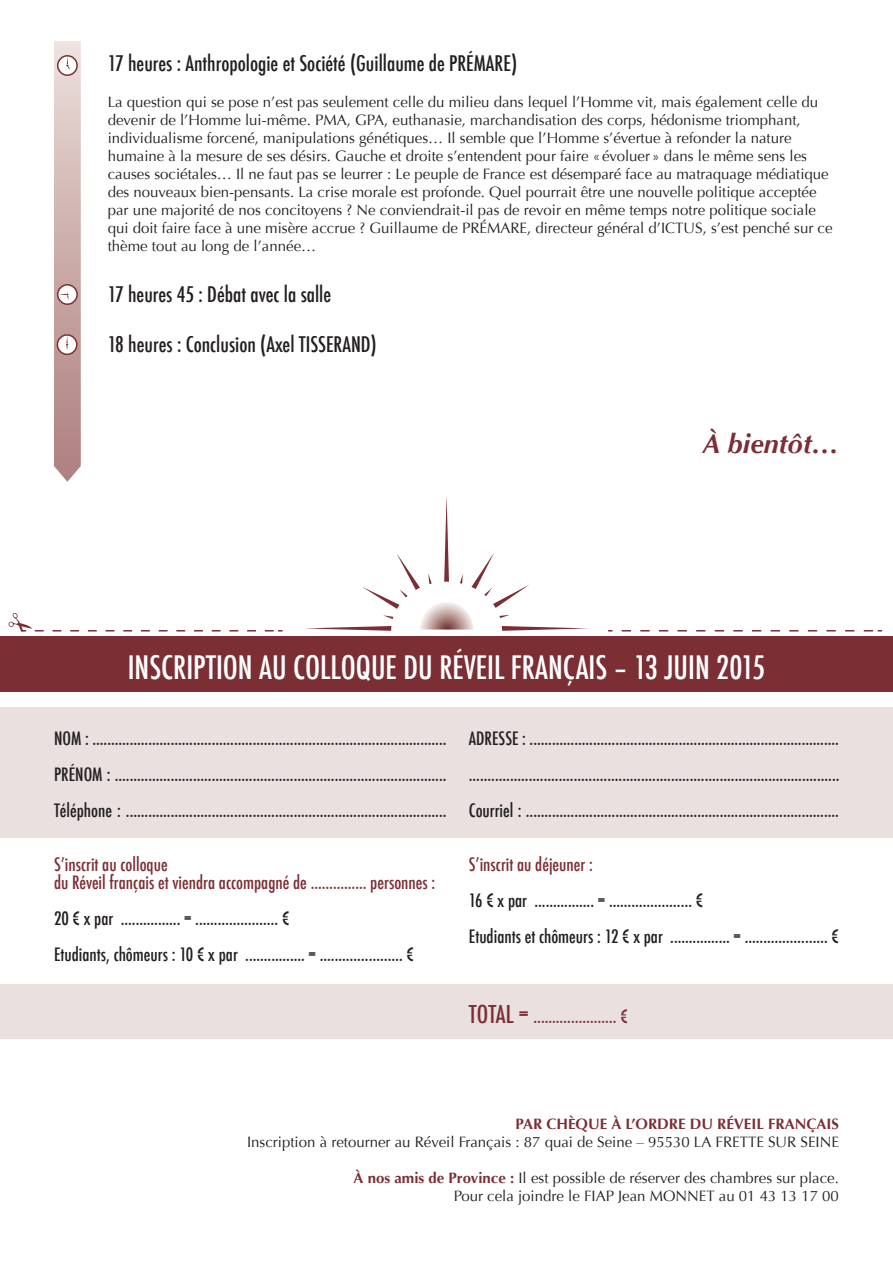
<style>
.page{position:relative;width:893px;height:1263px;background:#fff}
.page>*{position:absolute;margin:0;border:0;box-sizing:border-box;transform-origin:0 0}
.t1{font:500 condensed 31.5px "Futura";color:#fff}
.t2{font:italic 700 27px "Optima";color:#7b2f34}
.t3{font:500 condensed 21px "Futura";color:#231f20}
.t4{font:500 condensed 18px "Futura";color:#231f20}
.t5{font:500 condensed 18px "Futura";color:#7b2f34}
.t6{font:15px/18px "Optima";color:#231f20}
.t7{font:700 15px "Optima";color:#7b2f34}
.s1{font-size:24px}
.s2{font-weight:700;color:#7b2f34}
</style>
<div class="page">
<div style="left:0;top:707px;width:893px;height:131px;background:#ebe0e0"></div>
<div style="left:0;top:637px;width:893px;height:55px;background:#7b2f34"></div>
<div style="left:0;top:985px;width:893px;height:54px;background:#ebe0e0"></div>
<svg style="left:444px;top:495px;width:5px;height:87px"></svg>
<svg style="left:502px;top:626px;width:86px;height:5px"></svg>
<svg style="left:383px;top:615px;width:10px;height:4px"></svg>
<svg style="left:362px;top:554px;width:58px;height:55px"></svg>
<svg style="left:428px;top:574px;width:4px;height:10px"></svg>
<svg style="left:460px;top:574px;width:3px;height:10px"></svg>
<svg style="left:471px;top:553px;width:58px;height:55px"></svg>
<svg style="left:499px;top:615px;width:10px;height:3px"></svg>
<svg style="left:305px;top:626px;width:87px;height:5px"></svg>
<img style="left:420px;top:602px;width:53px;height:27px">
<svg style="left:8px;top:613px;width:275px;height:18px"></svg>
<svg style="left:622px;top:630px;width:260px;height:1px"></svg>
<svg style="left:54px;top:41px;width:27px;height:441px"></svg>
<p class="t3" style="left:108px;top:50px;width:411px">17 heures : Anthropologie et Société (Guillaume de PRÉMARE)</p>
<p class="t6" style="left:108px;top:94px;width:726px">La question qui se pose n’est pas seulement celle du milieu dans lequel l’Homme vit, mais également celle du devenir de l’Homme lui-même. PMA, GPA, euthanasie, marchandisation des corps, hédonisme triomphant, individualisme forcené, manipulations génétiques… Il semble que l’Homme s’évertue à refonder la nature humaine à la mesure de ses désirs. Gauche et droite s’entendent pour faire « évoluer» dans le même sens les causes sociétales… Il ne faut pas se leurrer : Le peuple de France est désemparé face au matraquage médiatique des nouveaux bien-pensants. La crise morale est profonde. Quel pourrait être une nouvelle politique acceptée par une majorité de nos concitoyens ? Ne conviendrait-il pas de revoir en même temps notre politique sociale qui doit faire face à une misère accrue ? Guillaume de PRÉMARE, directeur général d’ICTUS, s’est penché sur ce thème tout au long de l’année…</p>
<p class="t3" style="left:108px;top:281px;width:225px">17 heures 45 : Débat avec la salle</p>
<p class="t3" style="left:108px;top:331px;width:271px">18 heures : Conclusion (Axel TISSERAND)</p>
<p class="t2" style="left:702px;top:428px;width:138px">À bientôt…</p>
<p class="t1" style="left:128px;top:647px;width:639px">INSCRIPTION AU COLLOQUE DU RÉVEIL FRANÇAIS – 13 JUIN 2015</p>
<p class="t4" style="left:54px;top:727px;width:394px">NOM : ...............................................................................................</p>
<p class="t4" style="left:54px;top:763px;width:394px">PRÉNOM : .........................................................................................</p>
<p class="t4" style="left:54px;top:799px;width:394px">Téléphone : ......................................................................................</p>
<p class="t5" style="left:54px;top:853px;width:115px">S’inscrit au colloque</p>
<p class="t5" style="left:54px;top:871px;width:383px">du Réveil français et viendra accompagné de ............... personnes :</p>
<p class="t4" style="left:54px;top:907px;width:237px">20 € x par ................ = .......…………… €</p>
<p class="t4" style="left:54px;top:943px;width:362px">Etudiants, chômeurs : 10 € x par ................ = .......…………… €</p>
<p class="t4" style="left:469px;top:727px;width:372px">ADRESSE : ...................................................................................</p>
<p class="t4" style="left:469px;top:763px;width:372px">...................................................................................................</p>
<p class="t4" style="left:469px;top:799px;width:372px">Courriel : ....................................................................................</p>
<p class="t5" style="left:469px;top:853px;width:125px">S’inscrit au déjeuner :</p>
<p class="t4" style="left:469px;top:889px;width:236px">16 € x par ................ = .......…………… €</p>
<p class="t4" style="left:469px;top:925px;width:372px">Etudiants et chômeurs : 12 € x par ................ = .......…………… €</p>
<p class="t5" style="left:469px;top:1004px;width:160px"><span class="s1">TOTAL =</span> .......…………… €</p>
<p class="t7" style="left:516px;top:1115px;width:325px">PAR CHÈQUE À L’ORDRE DU RÉVEIL FRANÇAIS</p>
<p class="t6" style="left:247px;top:1133px;width:593px">Inscription à retourner au Réveil Français : 87 quai de Seine – 95530 LA FRETTE SUR SEINE</p>
<p class="t6" style="left:354px;top:1169px;width:487px"><span class="s2">À nos amis de Province :</span> Il est possible de réserver des chambres sur place.</p>
<p class="t6" style="left:454px;top:1187px;width:387px">Pour cela joindre le FIAP Jean MONNET au 01 43 13 17 00</p>
</div>
